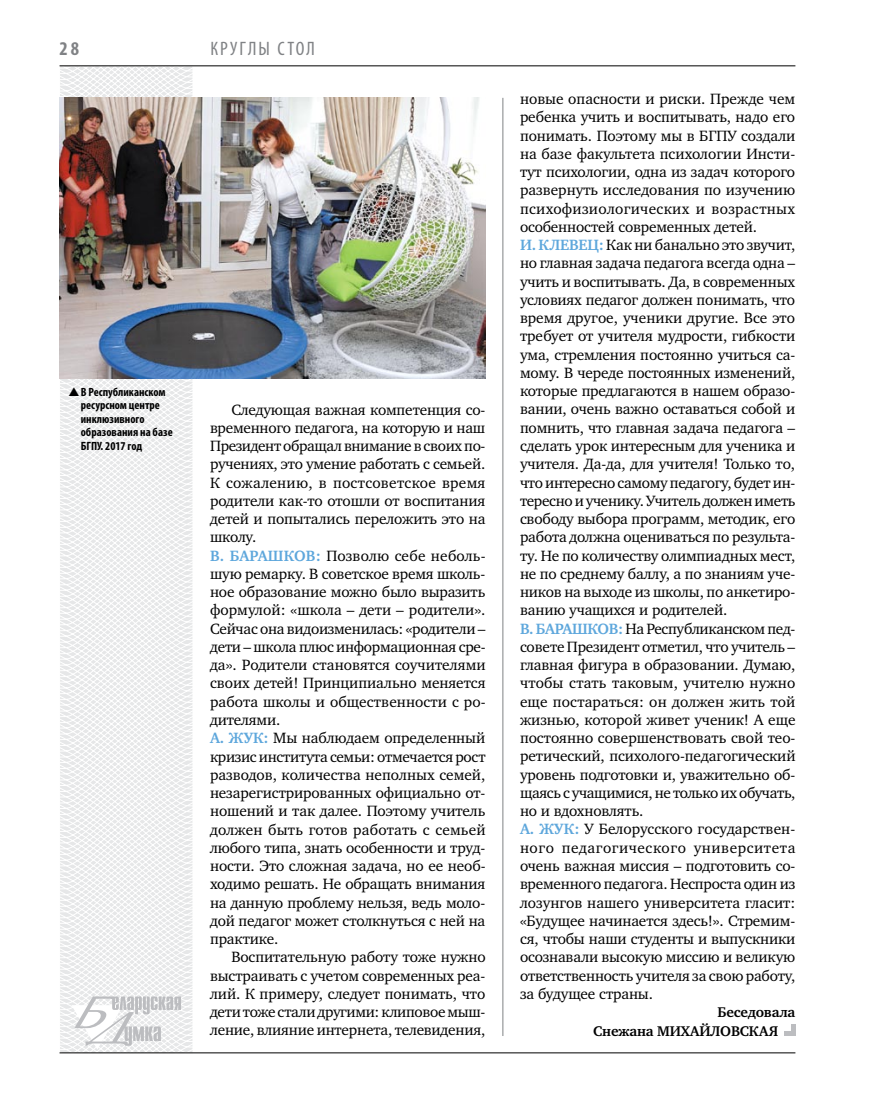
<style>
.page{position:relative;width:872px;height:1106px;background:#fff}
.page>*{position:absolute;margin:0;border:0;box-sizing:border-box;transform-origin:0 0}
.t1{font:condensed 19.5px "Myriad Pro";letter-spacing:.11em;color:#808285}
.t2{font:700 condensed 19.5px "Myriad Pro";color:#808285}
.t3{font:15.3px/18.3px "Charter C";letter-spacing:-.01em;color:#000}
.t4{font:700 14.4px/18.3px "Charter C";letter-spacing:-.01em;color:#000}
.t5{font:700 condensed 12px/13.5px "Myriad Pro";color:#000}
.s1{font-weight:700;color:#5ea7dc}
</style>
<div class="page">
<svg style="left:59px;top:65px;width:192px;height:989px"></svg>
<hr style="left:502px;top:98px;width:1px;height:938px;background:#808285">
<hr style="left:60px;top:1052px;width:735px;height:1px;background:#000">
<svg style="left:71px;top:996px;width:110px;height:53px"></svg>
<hr style="left:60px;top:65px;width:735px;height:1px;background:#000">
<img style="left:60px;top:97px;width:425px;height:281px">
<hr style="left:791px;top:1023px;width:4px;height:12px;background:#bcbdc0">
<hr style="left:783px;top:1031px;width:12px;height:4px;background:#bcbdc0">
<svg style="left:69px;top:387px;width:23px;height:10px"></svg>
<p class="t2" style="left:60px;top:37px;width:21px">28</p>
<p class="t5" style="left:81px;top:385px;width:93px">В Республиканском ресурсном центре инклюзивного образования на базе<br>БГПУ. 2017 год</p>
<p class="t1" style="left:210px;top:37px;width:106px">Круглы стол</p>
<p class="t3" style="left:210px;top:400px;width:277px;text-indent:21px">Следующая важная компетенция со&shy;временного педагога, на которую и наш Президент обращал внимание в своих по&shy;ручениях, это умение работать с семьей.<br>К сожалению, в постсоветское время родители как-то отошли от воспитания детей и попытались переложить это на школу.<br><span class="s1">В. БАРАШКОВ:</span> Позволю себе неболь&shy;шую ремарку. В советское время школь&shy;ное образование можно было выразить формулой: «школа – дети – родители».<br>Сейчас она видоизменилась: «родители – дети – школа плюс информационная сре&shy;да». Родители становятся соучителями своих детей! Принципиально меняется работа школы и общественности с ро&shy;дителями.<br><span class="s1">А. ЖУК:</span> Мы наблюдаем определенный кризис института семьи: отмечается рост разводов, количества неполных семей, незарегистрированных официально от&shy;ношений и так далее. Поэтому учитель должен быть готов работать с семьей любого типа, знать особенности и труд&shy;ности. Это сложная задача, но ее необ&shy;ходимо решать. Не обращать внимания на данную проблему нельзя, ведь моло&shy;дой педагог может столкнуться с ней на практике.</p>
<p class="t3" style="left:210px;top:948px;width:277px;text-align:justify;text-indent:21px">Воспитательную работу тоже нужно выстраивать с учетом современных реа&shy;лий. К примеру, следует понимать, что дети тоже стали другими: клиповое мыш&shy;ление, влияние интернета, телевидения,</p>
<p class="t3" style="left:520px;top:90px;width:277px">новые опасности и риски. Прежде чем ребенка учить и воспитывать, надо его понимать. Поэтому мы в БГПУ создали на базе факультета психологии Инсти&shy;тут психологии, одна из задач которого развернуть исследования по изучению психофизиологических и возрастных особенностей современных детей.<br><span class="s1">И. КЛЕВЕЦ:</span> Как ни банально это звучит, но главная задача педагога всегда одна – учить и воспитывать. Да, в современных условиях педагог должен понимать, что время другое, ученики другие. Все это требует от учителя мудрости, гибкости ума, стремления постоянно учиться са&shy;мому. В череде постоянных изменений, которые предлагаются в нашем образо&shy;вании, очень важно оставаться собой и помнить, что главная задача педагога – сделать урок интересным для ученика и учителя. Да-да, для учителя! Только то, что интересно самому педагогу, будет ин&shy;тересно и ученику. Учитель должен иметь свободу выбора программ, методик, его работа должна оцениваться по результа&shy;ту. Не по количеству олимпиадных мест, не по среднему баллу, а по знаниям уче&shy;ников на выходе из школы, по анкетиро&shy;ванию учащихся и родителей.<br><span class="s1">В. БАРАШКОВ:</span> На Республиканском пед&shy;совете Президент отметил, что учитель – главная фигура в образовании. Думаю, чтобы стать таковым, учителю нужно еще постараться: он должен жить той жизнью, которой живет ученик! А еще постоянно совершенствовать свой тео&shy;ретический, психолого-педагогический уровень подготовки и, уважительно об&shy;щаясь с учащимися, не только их обучать, но и вдохновлять.<br><span class="s1">А. ЖУК:</span> У Белорусского государствен&shy;ного педагогического университета очень важная миссия – подготовить со&shy;временного педагога. Неспроста один из лозунгов нашего университета гласит: «Будущее начинается здесь!». Стремим&shy;ся, чтобы наши студенты и выпускники осознавали высокую миссию и великую ответственность учителя за свою работу, за будущее страны.</p>
<p class="t4" style="left:593px;top:1003px;width:204px;text-indent:124px">Беседовала<br>Снежана МИХАЙЛОВСКАЯ</p>
</div>
